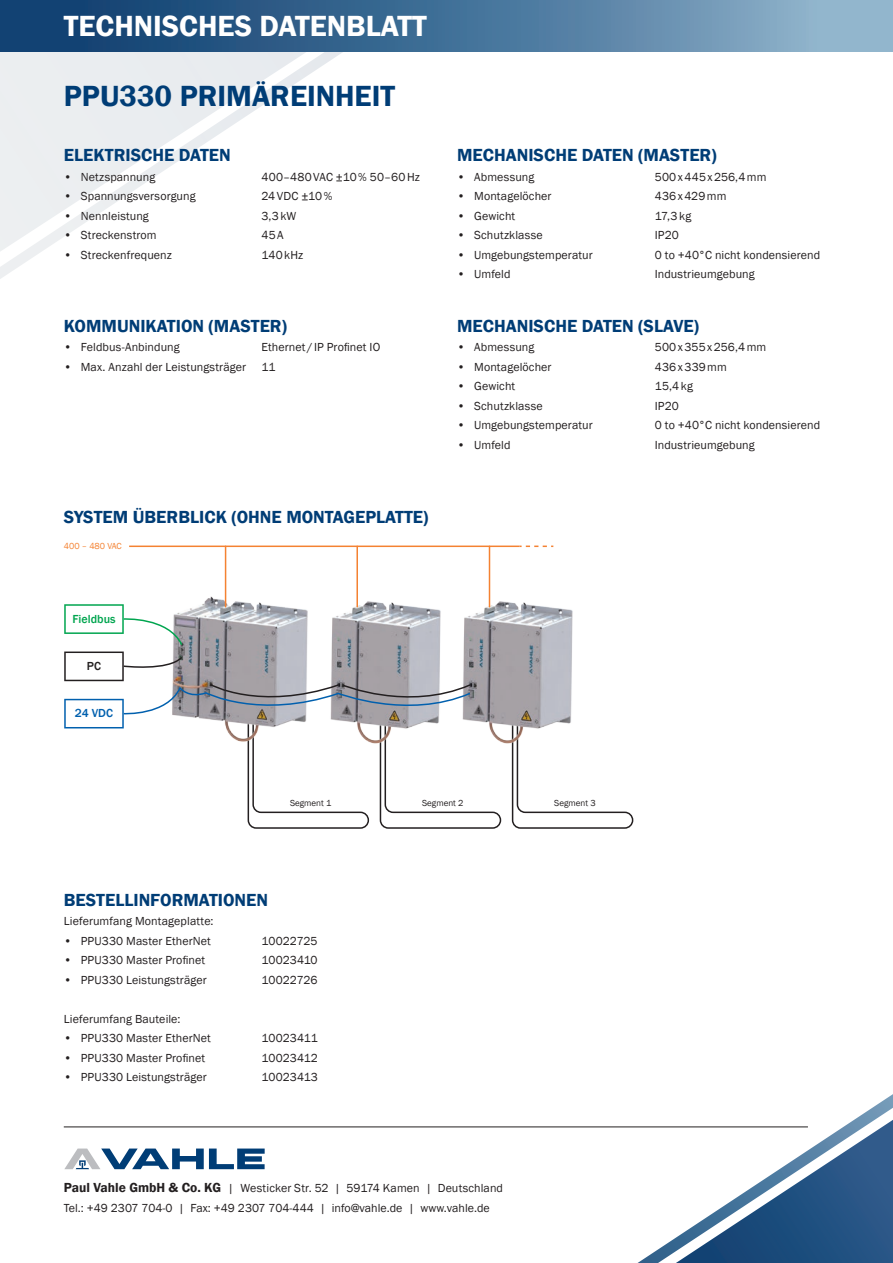
<style>
.page{position:relative;width:893px;height:1263px;background:#fff}
.page>*{position:absolute;margin:0;border:0;box-sizing:border-box;transform-origin:0 0}
.t1{font:600 30px "Franklin Gothic";color:#fff}
.t2{font:600 30px "Franklin Gothic";color:#003d76}
.t3{font:600 18px "Franklin Gothic";color:#003d76}
.t4{font:12px/19.5px "Franklin Gothic";letter-spacing:.01em;color:#231f20}
.t5{font:12px "Franklin Gothic";letter-spacing:-.01em;color:#231f20}
.t6{font:500 12px "Franklin Gothic";color:#00a54f}
.t7{font:500 12px "Franklin Gothic";color:#0160ae}
.t8{font:500 12px "Franklin Gothic";color:#231f20}
.t9{font:9px "Franklin Gothic";color:#231f20}
.t10{font:9px "Franklin Gothic";color:#f48232}
.s1{font-weight:600;font-size:13.5px}
</style>
<div class="page">
<svg style="left:618px;top:1094px;width:275px;height:169px"></svg>
<svg style="left:0;top:51px;width:425px;height:228px"></svg>
<div style="left:0;top:0;width:893px;height:51px;background:linear-gradient(to right,#013468,#91b5cd)"></div>
<svg style="left:64px;top:1148px;width:201px;height:21px"></svg>
<hr style="left:64px;top:1126px;width:744px;height:1px;background:#231f20">
<svg style="left:511px;top:768px;width:123px;height:61px"></svg>
<img style="left:511px;top:545px;width:62px;height:223px">
<img style="left:129px;top:545px;width:398px;height:222px">
<hr style="left:225px;top:546px;width:1px;height:61px;background:#f48232">
<hr style="left:356px;top:546px;width:2px;height:61px;background:#f48232">
<hr style="left:489px;top:546px;width:1px;height:61px;background:#f48232">
<svg style="left:64px;top:604px;width:438px;height:225px"></svg>
<h1 class="t1" style="left:64px;top:8px;width:365px">TECHNISCHES DATENBLATT</h1>
<h1 class="t2" style="left:64px;top:78px;width:333px">PPU330 PRIMÄREINHEIT</h1>
<h2 class="t3" style="left:64px;top:144px;width:169px">ELEKTRISCHE DATEN</h2>
<p class="t4" style="left:64px;top:167px;width:93px">• Netzspannung</p>
<p class="t4" style="left:261px;top:167px;width:160px">400–480VAC ±10% 50–60Hz</p>
<p class="t4" style="left:64px;top:187px;width:133px">• Spannungsversorgung</p>
<p class="t4" style="left:261px;top:187px;width:72px">24VDC ±10%</p>
<p class="t4" style="left:64px;top:206px;width:87px">• Nennleistung</p>
<p class="t4" style="left:261px;top:206px;width:36px">3,3kW</p>
<p class="t4" style="left:64px;top:226px;width:94px">• Streckenstrom</p>
<p class="t4" style="left:262px;top:226px;width:24px">45A</p>
<p class="t4" style="left:64px;top:245px;width:110px">• Streckenfrequenz</p>
<p class="t4" style="left:261px;top:245px;width:43px">140kHz</p>
<h2 class="t3" style="left:64px;top:314px;width:225px">KOMMUNIKATION (MASTER)</h2>
<p class="t4" style="left:64px;top:338px;width:117px">• Feldbus-Anbindung</p>
<p class="t4" style="left:261px;top:338px;width:120px">Ethernet / IP Profinet IO</p>
<p class="t4" style="left:64px;top:357px;width:184px">• Max. Anzahl der Leistungsträger</p>
<p class="t4" style="left:261px;top:357px;width:16px">11</p>
<h2 class="t3" style="left:64px;top:506px;width:366px">SYSTEM ÜBERBLICK (OHNE MONTAGEPLATTE)</h2>
<p class="t10" style="left:64px;top:541px;width:60px">400 – 480 VAC</p>
<p class="t6" style="left:72px;top:611px;width:45px">Fieldbus</p>
<p class="t8" style="left:87px;top:659px;width:16px">PC</p>
<p class="t7" style="left:75px;top:706px;width:40px">24 VDC</p>
<h2 class="t3" style="left:457px;top:144px;width:261px">MECHANISCHE DATEN (MASTER)</h2>
<p class="t4" style="left:457px;top:167px;width:79px">• Abmessung</p>
<p class="t4" style="left:655px;top:167px;width:113px">500x445x256,4mm</p>
<p class="t4" style="left:457px;top:187px;width:96px">• Montagelöcher</p>
<p class="t4" style="left:655px;top:187px;width:73px">436x429mm</p>
<p class="t4" style="left:457px;top:206px;width:60px">• Gewicht</p>
<p class="t4" style="left:655px;top:206px;width:38px">17,3kg</p>
<p class="t4" style="left:457px;top:226px;width:87px">• Schutzklasse</p>
<p class="t4" style="left:655px;top:226px;width:26px">IP20</p>
<p class="t4" style="left:457px;top:245px;width:137px">• Umgebungstemperatur</p>
<p class="t4" style="left:655px;top:245px;width:167px">0 to +40°C nicht kondensierend</p>
<p class="t4" style="left:457px;top:265px;width:55px">• Umfeld</p>
<p class="t4" style="left:655px;top:265px;width:101px">Industrieumgebung</p>
<h2 class="t3" style="left:457px;top:314px;width:243px">MECHANISCHE DATEN (SLAVE)</h2>
<p class="t4" style="left:457px;top:338px;width:79px">• Abmessung</p>
<p class="t4" style="left:655px;top:338px;width:113px">500x355x256,4mm</p>
<p class="t4" style="left:457px;top:357px;width:96px">• Montagelöcher</p>
<p class="t4" style="left:655px;top:357px;width:73px">436x339mm</p>
<p class="t4" style="left:457px;top:377px;width:60px">• Gewicht</p>
<p class="t4" style="left:655px;top:377px;width:40px">15,4kg</p>
<p class="t4" style="left:457px;top:396px;width:87px">• Schutzklasse</p>
<p class="t4" style="left:655px;top:396px;width:26px">IP20</p>
<p class="t4" style="left:457px;top:416px;width:137px">• Umgebungstemperatur</p>
<p class="t4" style="left:655px;top:416px;width:167px">0 to +40°C nicht kondensierend</p>
<p class="t4" style="left:457px;top:435px;width:55px">• Umfeld</p>
<p class="t4" style="left:655px;top:435px;width:101px">Industrieumgebung</p>
<p class="t9" style="left:290px;top:798px;width:43px">Segment 1</p>
<p class="t9" style="left:422px;top:798px;width:43px">Segment 2</p>
<p class="t9" style="left:554px;top:798px;width:43px">Segment 3</p>
<h2 class="t3" style="left:64px;top:888px;width:206px">BESTELLINFORMATIONEN</h2>
<p class="t4" style="left:64px;top:912px;width:151px">Lieferumfang Montageplatte:</p>
<p class="t4" style="left:64px;top:931px;width:149px">• PPU330 Master EtherNet</p>
<p class="t5" style="left:261px;top:933px;width:57px">10022725</p>
<p class="t4" style="left:64px;top:951px;width:143px">• PPU330 Master Profinet</p>
<p class="t4" style="left:261px;top:951px;width:58px">10023410</p>
<p class="t4" style="left:64px;top:970px;width:144px">• PPU330 Leistungsträger</p>
<p class="t4" style="left:261px;top:970px;width:57px">10022726</p>
<p class="t4" style="left:64px;top:1009px;width:118px">Lieferumfang Bauteile:</p>
<p class="t4" style="left:64px;top:1029px;width:149px">• PPU330 Master EtherNet</p>
<p class="t4" style="left:261px;top:1029px;width:58px">10023411</p>
<p class="t4" style="left:64px;top:1048px;width:143px">• PPU330 Master Profinet</p>
<p class="t4" style="left:261px;top:1048px;width:58px">10023412</p>
<p class="t4" style="left:64px;top:1068px;width:144px">• PPU330 Leistungsträger</p>
<p class="t4" style="left:261px;top:1068px;width:58px">10023413</p>
<p class="t4" style="left:64px;top:1179px;width:441px"><span class="s1">Paul Vahle GmbH &amp; Co. KG</span> | Westicker Str. 52 | 59174 Kamen | Deutschland<br>Tel.: +49 2307 704-0 | Fax: +49 2307 704-444 | info@vahle.de | www.vahle.de</p>
</div>
